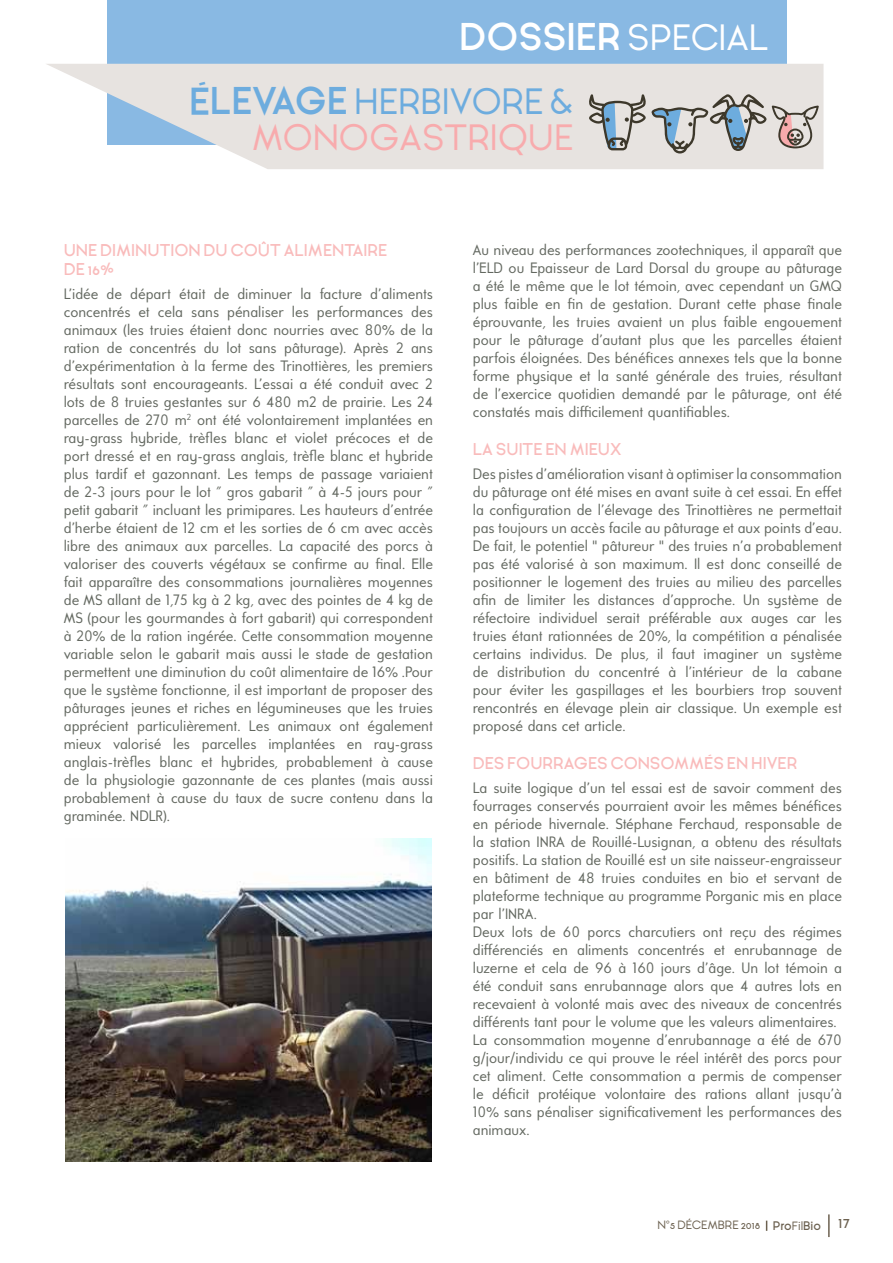
<style>
.page{position:relative;width:893px;height:1263px;background:#fff}
.page>*{position:absolute;margin:0;border:0;box-sizing:border-box;transform-origin:0 0}
.t1{font:700 36.6px "Ginora Sans";color:#fff}
.t2{font:36.6px "Ginora Sans";color:#f8abad}
.t3{font:36.6px "Ginora Sans";color:#6dacde}
.t4{font:700 36.6px "Ginora Sans";color:#6dacde}
.t5{font:600 16.5px/19.8px "Ginora Sans";color:#f9bbbb}
.t6{font:15px/18px "Universalis ADF Std";color:#636860;text-align:justify}
.t7{font:12px "Ginora Sans";color:#6c6150}
.s1{font-weight:400}
.s2{font-weight:600}
.s3{font-size:18px}
</style>
<div class="page">
<hr style="left:828px;top:1214px;width:2px;height:23px;background:#6c6150">
<div style="left:108px;top:0;width:679px;height:145px;background:#89b9e3"></div>
<svg style="left:47px;top:64px;width:776px;height:105px;fill:#e7e3e0"></svg>
<svg style="left:589px;top:94px;width:177px;height:60px;background:#b9bcbd"></svg>
<svg style="left:772px;top:106px;width:47px;height:42px;background:#bdb0ab"></svg>
<img style="left:66px;top:839px;width:365px;height:323px">
<h1 class="t1" style="left:459px;top:17px;width:311px">DOSSIER <span class="s1">SPECIAL</span></h1>
<h1 class="t4" style="left:189px;top:81px;width:44px">ÉLEVAGE</h1>
<h1 class="t3" style="left:354px;top:81px;width:221px">HERBIVORE &amp;</h1>
<h1 class="t2" style="left:252px;top:118px;width:323px">MONOGASTRIQUE</h1>
<p class="t5" style="left:64px;top:240px;width:325px">UNE DIMINUTION DU COÛT ALIMENTAIRE<br>DE 16%</p>
<p class="t6" style="left:64px;top:285px;width:371px">L’idée de départ était de diminuer la facture d’aliments concentrés et cela sans pénaliser les performances des animaux (les truies étaient donc nourries avec 80% de la ration de concentrés du lot sans pâturage). Après 2 ans d’expérimentation à la ferme des Trinottières, les premiers résultats sont encourageants. L’essai a été conduit avec 2 lots de 8 truies gestantes sur 6 480 m2 de prairie. Les 24 parcelles de 270 m<sup>2</sup> ont été volontairement implantées en ray-grass hybride, trèfles blanc et violet précoces et de port dressé et en ray-grass anglais, trèfle blanc et hybride plus tardif et gazonnant. Les temps de passage variaient de 2-3 jours pour le lot ˝ gros gabarit ˝ à 4-5 jours pour ˝ petit gabarit ˝ incluant les primipares. Les hauteurs d’entrée d’herbe étaient de 12 cm et les sorties de 6 cm avec accès libre des animaux aux parcelles. La capacité des porcs à valoriser des couverts végétaux se confirme au final. Elle fait apparaître des consommations journalières moyennes de MS allant de 1,75 kg à 2 kg, avec des pointes de 4 kg de MS (pour les gourmandes à fort gabarit) qui correspondent à 20% de la ration ingérée. Cette consommation moyenne variable selon le gabarit mais aussi le stade de gestation permettent une diminution du coût alimentaire de 16% .Pour que le système fonctionne, il est important de proposer des pâturages jeunes et riches en légumineuses que les truies apprécient particulièrement. Les animaux ont également mieux valorisé les parcelles implantées en ray-grass anglais-trèfles blanc et hybrides, probablement à cause de la physiologie gazonnante de ces plantes (mais aussi probablement à cause du taux de sucre contenu dans la graminée. NDLR).</p>
<p class="t6" style="left:473px;top:241px;width:371px">Au niveau des performances zootechniques, il apparaît que l’ELD ou Epaisseur de Lard Dorsal du groupe au pâturage a été le même que le lot témoin, avec cependant un GMQ plus faible en fin de gestation. Durant cette phase finale éprouvante, les truies avaient un plus faible engouement pour le pâturage d’autant plus que les parcelles étaient parfois éloignées. Des bénéfices annexes tels que la bonne forme physique et la santé générale des truies, résultant de l’exercice quotidien demandé par le pâturage, ont été constatés mais difficilement quantifiables.</p>
<p class="t5" style="left:473px;top:439px;width:150px">LA SUITE EN MIEUX</p>
<p class="t6" style="left:473px;top:464px;width:371px">Des pistes d’amélioration visant à optimiser la consommation du pâturage ont été mises en avant suite à cet essai. En effet la configuration de l’élevage des Trinottières ne permettait pas toujours un accès facile au pâturage et aux points d’eau.<br>De fait, le potentiel " pâtureur " des truies n’a probablement pas été valorisé à son maximum. Il est donc conseillé de positionner le logement des truies au milieu des parcelles afin de limiter les distances d’approche. Un système de réfectoire individuel serait préférable aux auges car les truies étant rationnées de 20%, la compétition a pénalisée certains individus. De plus, il faut imaginer un système de distribution du concentré à l’intérieur de la cabane pour éviter les gaspillages et les bourbiers trop souvent rencontrés en élevage plein air classique. Un exemple est proposé dans cet article.</p>
<p class="t5" style="left:473px;top:753px;width:326px">DES FOURRAGES CONSOMMÉS EN HIVER</p>
<p class="t6" style="left:473px;top:778px;width:371px;text-align:left">La suite logique d’un tel essai est de savoir comment des fourrages conservés pourraient avoir les mêmes bénéfices en période hivernale. Stéphane Ferchaud, responsable de la station INRA de Rouillé-Lusignan, a obtenu des résultats positifs. La station de Rouillé est un site naisseur-engraisseur en bâtiment de 48 truies conduites en bio et servant de plateforme technique au programme Porganic mis en place par l’INRA.<br>Deux lots de 60 porcs charcutiers ont reçu des régimes différenciés en aliments concentrés et enrubannage de luzerne et cela de 96 à 160 jours d’âge. Un lot témoin a été conduit sans enrubannage alors que 4 autres lots en recevaient à volonté mais avec des niveaux de concentrés différents tant pour le volume que les valeurs alimentaires.<br>La consommation moyenne d’enrubannage a été de 670 g/jour/individu ce qui prouve le réel intérêt des porcs pour cet aliment. Cette consommation a permis de compenser le déficit protéique volontaire des rations allant jusqu’à 10% sans pénaliser significativement les performances des animaux.</p>
<p class="t7" style="left:657px;top:1218px;width:194px">N°5 DÉCEMBRE 2018 <span class="s2">PRO</span>FIL<span class="s2">BIO</span> <span class="s3">17</span></p>
</div>
